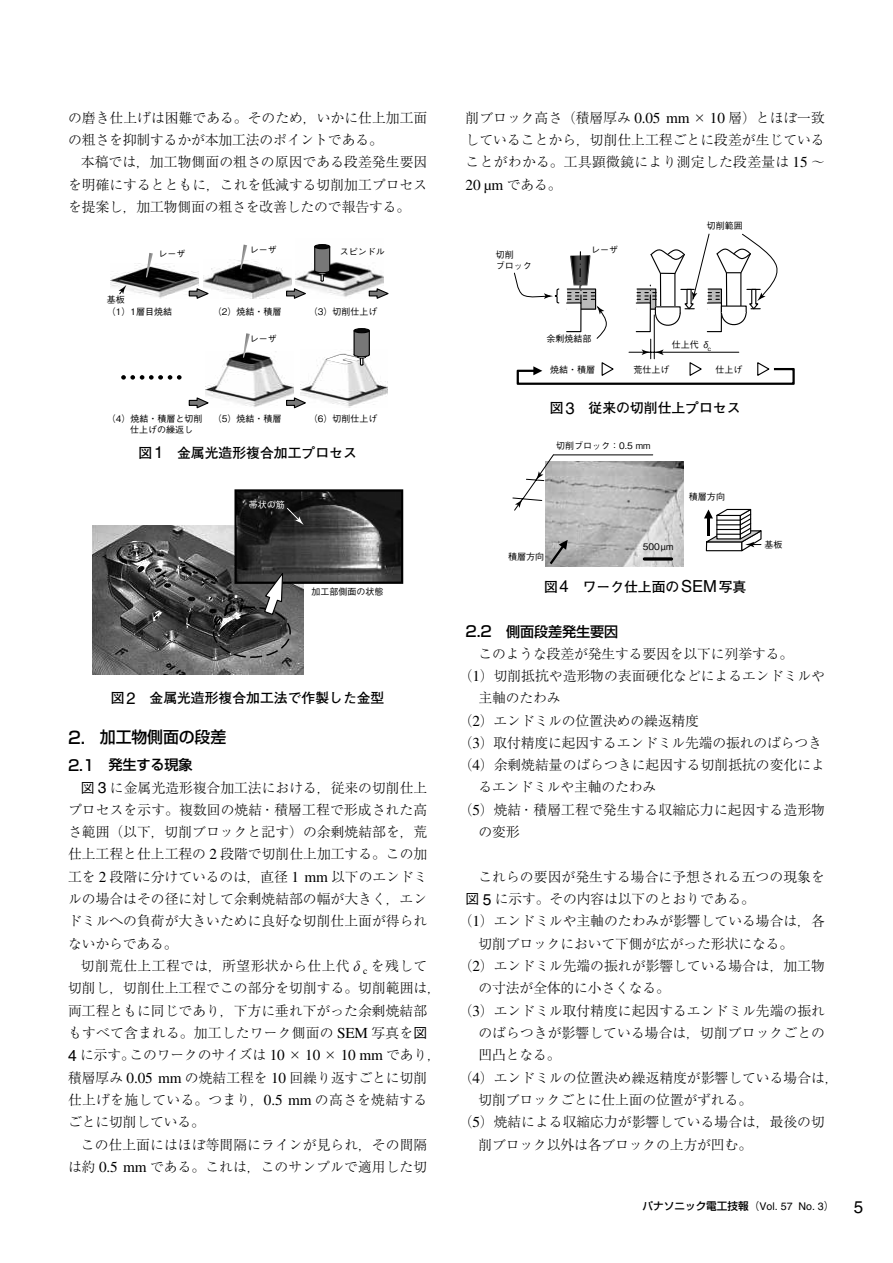
<style>
.page{position:relative;width:893px;height:1263px;background:#fff}
.page>*{position:absolute;margin:0;border:0;box-sizing:border-box;transform-origin:0 0}
.t1{font:15.9px "Shin Go Pro Medium 90 msp RKSJ H";letter-spacing:-.01em;color:#000}
.t2{font:14.1px "Shin Go Pro Medium 90 msp RKSJ H";letter-spacing:-.01em;color:#000}
.t3{font:13.8px/22.4px "Ryumin Pro Light 90 msp RKSJ H";color:#000;text-align:justify}
.t4{font:13.8px "Futo Go B101 Pro Bold 90 msp RKSJ H";color:#000}
.t5{font:10.65px "Shin Go Pro Medium 90 msp RKSJ H";color:#000}
.t6{font:9px/10.9px "Gothic BBB Pro Medium 90 msp RKSJ H";color:#000}
.t7{font:9px "Gothic BBB Pro Medium 90 msp RKSJ H";color:#fff}
.s1{font-family:"Helvetica LT Std";font-size:16.65px}
.s2{font-size:16.95px}
.s3{font-size:15px}
.s4{font-family:"Gothic BBB Pro Medium 90 msp RKSJ H"}
.s5{font-family:"Helvetica LT Std";font-size:15.6px}
.s6{font-family:"Times LT Std";font-size:15.15px}
.s7{font-family:"Times LT Std";font-size:14.85px}
.s8{font-family:"Helvetica LT Std"}
.s9{font-family:"Helvetica LT Std";font-size:16.95px}
</style>
<div class="page">
<img style="left:301px;top:357px;width:86px;height:50px">
<img style="left:111px;top:263px;width:88px;height:35px">
<img style="left:203px;top:259px;width:88px;height:39px">
<img style="left:296px;top:244px;width:88px;height:53px">
<img style="left:206px;top:351px;width:88px;height:56px">
<hr style="left:354px;top:329px;width:15px;height:4px;background:#080808;border-radius:50%">
<div style="left:353px;top:328px;width:17px;height:5px;border:1px solid #000;border-radius:50%"></div>
<svg style="left:327px;top:331px;width:43px;height:35px"></svg>
<hr style="left:315px;top:245px;width:15px;height:4px;background:#080808;border-radius:50%">
<div style="left:314px;top:244px;width:16px;height:5px;border:1px solid #000;border-radius:50%"></div>
<svg style="left:314px;top:247px;width:17px;height:35px"></svg>
<svg style="left:188px;top:287px;width:23px;height:12px"></svg>
<svg style="left:285px;top:287px;width:23px;height:12px"></svg>
<svg style="left:188px;top:396px;width:23px;height:13px"></svg>
<svg style="left:285px;top:396px;width:23px;height:13px"></svg>
<svg style="left:368px;top:287px;width:21px;height:12px"></svg>
<svg style="left:121px;top:375px;width:61px;height:5px"></svg>
<img style="left:146px;top:253px;width:7px;height:24px">
<img style="left:240px;top:245px;width:7px;height:24px">
<img style="left:243px;top:333px;width:7px;height:25px">
<svg style="left:119px;top:285px;width:7px;height:10px"></svg>
<img style="left:92px;top:526px;width:211px;height:149px">
<img style="left:237px;top:492px;width:163px;height:89px">
<div style="left:234px;top:489px;width:169px;height:95px;border:2px solid #000"></div>
<div style="left:213px;top:606px;width:78px;height:52px;border:2px dashed #000;border-radius:50%"></div>
<svg style="left:263px;top:570px;width:21px;height:46px"></svg>
<svg style="left:286px;top:507px;width:18px;height:18px"></svg>
<svg style="left:514px;top:233px;width:281px;height:152px"></svg>
<img style="left:546px;top:462px;width:138px;height:104px">
<svg style="left:644px;top:557px;width:27px;height:4px"></svg>
<hr style="left:554px;top:454px;width:99px;height:1px;background:#000">
<svg style="left:550px;top:540px;width:18px;height:24px"></svg>
<svg style="left:512px;top:454px;width:42px;height:57px"></svg>
<svg style="left:704px;top:508px;width:58px;height:44px"></svg>
<p class="t3" style="left:68px;top:108px;width:361px">の磨き仕上げは困難である。そのため，いかに仕上加工面の粗さを抑制するかが本加工法のポイントである。</p>
<p class="t3" style="left:68px;top:153px;width:361px;text-indent:13px">本稿では，加工物側面の粗さの原因である段差発生要因を明確にするとともに，これを低減する切削加工プロセスを提案し，加工物側面の粗さを改善したので報告する。</p>
<p class="t6" style="left:107px;top:296px;width:19px">基板</p>
<p class="t6" style="left:250px;top:245px;width:28px">レーザ</p>
<p class="t6" style="left:159px;top:250px;width:28px">レーザ</p>
<p class="t6" style="left:340px;top:247px;width:46px">スピンドル</p>
<p class="t6" style="left:107px;top:307px;width:67px">（1）1層目焼結</p>
<p class="t6" style="left:213px;top:307px;width:70px">（2）焼結・積層</p>
<p class="t6" style="left:309px;top:307px;width:70px">（3）切削仕上げ</p>
<p class="t6" style="left:250px;top:334px;width:28px">レーザ</p>
<p class="t6" style="left:107px;top:414px;width:176px">（4）焼結・積層と切削 （5）焼結・積層</p>
<p class="t6" style="left:309px;top:414px;width:70px">（6）切削仕上げ</p>
<p class="t6" style="left:130px;top:425px;width:64px">仕上げの繰返し</p>
<p class="t4" style="left:139px;top:447px;width:220px">図<span class="s1">1</span>　金属光造形複合加工プロセス</p>
<p class="t7" style="left:249px;top:501px;width:37px">帯状の筋</p>
<p class="t6" style="left:312px;top:587px;width:73px">加工部側面の状態</p>
<p class="t4" style="left:111px;top:693px;width:275px">図<span class="s1">2</span>　金属光造形複合加工法で作製した金型</p>
<p class="t1" style="left:68px;top:731px;width:160px"><span class="s2">2.</span> 加工物側面の段差</p>
<p class="t2" style="left:68px;top:760px;width:126px"><span class="s3">2.1</span> 発生する現象</p>
<p class="t3" style="left:68px;top:778px;width:361px;text-indent:13px"><span class="s4">図</span> <span class="s5">3</span> に金属光造形複合加工法における，従来の切削仕上プロセスを示す。複数回の焼結・積層工程で形成された高さ範囲（以下，切削ブロックと記す）の余剰焼結部を，荒仕上工程と仕上工程の <span class="s6">2</span> 段階で切削仕上加工する。この加工を <span class="s6">2</span> 段階に分けているのは，直径 <span class="s6">1 mm</span> 以下のエンドミルの場合はその径に対して余剰焼結部の幅が大きく，エンドミルへの負荷が大きいために良好な切削仕上面が得られないからである。</p>
<p class="t3" style="left:68px;top:956px;width:375px;text-align:left;text-indent:13px">切削荒仕上工程では，所望形状から仕上代δ<sub>c</sub> を残して切削し，切削仕上工程でこの部分を切削する。切削範囲は，両工程ともに同じであり，下方に垂れ下がった余剰焼結部もすべて含まれる。加工したワーク側面の <span class="s6">SEM</span> 写真を<span class="s4">図<br></span><span class="s5">4</span> に示す。このワークのサイズは <span class="s6">10</span> × <span class="s6">10</span> × <span class="s6">10 mm</span> であり，積層厚み <span class="s6">0.05 mm</span> の焼結工程を <span class="s6">10</span> 回繰り返すごとに切削仕上げを施している。つまり，<span class="s6">0.5 mm</span> の高さを焼結するごとに切削している。</p>
<p class="t3" style="left:68px;top:1135px;width:361px;text-align:right">この仕上面にはほぼ等間隔にラインが見られ，その間隔は約 <span class="s6">0.5 mm</span> である。これは，このサンプルで適用した切</p>
<p class="t3" style="left:466px;top:108px;width:361px">削ブロック高さ（積層厚み <span class="s6">0.05 mm</span> × <span class="s6">10</span> 層）とほぼ一致していることから，切削仕上工程ごとに段差が生じていることがわかる。工具顕微鏡により測定した段差量は <span class="s6">15</span> ～<span class="s6">20</span> <span class="s7">μ</span><span class="s6">m</span> である。</p>
<p class="t6" style="left:496px;top:250px;width:37px">切削<br>ブロック</p>
<p class="t6" style="left:591px;top:246px;width:28px">レーザ</p>
<p class="t6" style="left:707px;top:221px;width:37px">切削範囲</p>
<p class="t6" style="left:546px;top:334px;width:46px">余剰焼結部</p>
<p class="t6" style="left:672px;top:340px;width:41px">仕上代 δ<sub>c</sub></p>
<p class="t6" style="left:550px;top:366px;width:46px">焼結・積層</p>
<p class="t6" style="left:633px;top:366px;width:37px">荒仕上げ</p>
<p class="t6" style="left:716px;top:366px;width:28px">仕上げ</p>
<p class="t4" style="left:550px;top:403px;width:192px">図<span class="s1">3</span>　従来の切削仕上プロセス</p>
<p class="t6" style="left:556px;top:442px;width:96px">切削ブロック：0.5 mm</p>
<p class="t6" style="left:689px;top:493px;width:37px">積層方向</p>
<p class="t6" style="left:508px;top:553px;width:37px">積層方向</p>
<p class="t6" style="left:643px;top:542px;width:32px">500µm</p>
<p class="t6" style="left:764px;top:541px;width:19px">基板</p>
<p class="t4" style="left:544px;top:581px;width:204px">図<span class="s1">4</span>　ワーク仕上面の<span class="s1">SEM</span>写真</p>
<p class="t2" style="left:466px;top:626px;width:154px"><span class="s3">2.2</span> 側面段差発生要因</p>
<p class="t3" style="left:478px;top:644px;width:316px">このような段差が発生する要因を以下に列挙する。</p>
<p class="t3" style="left:459px;top:666px;width:368px">（<span class="s6">1</span>）切削抵抗や造形物の表面硬化などによるエンドミルや</p>
<p class="t3" style="left:478px;top:689px;width:84px">主軸のたわみ</p>
<p class="t3" style="left:459px;top:711px;width:242px">（<span class="s6">2</span>）エンドミルの位置決めの繰返精度</p>
<p class="t3" style="left:459px;top:733px;width:365px">（<span class="s6">3</span>）取付精度に起因するエンドミル先端の振れのばらつき</p>
<p class="t3" style="left:459px;top:756px;width:368px">（<span class="s6">4</span>）余剰焼結量のばらつきに起因する切削抵抗の変化によ</p>
<p class="t3" style="left:478px;top:778px;width:179px">るエンドミルや主軸のたわみ</p>
<p class="t3" style="left:459px;top:800px;width:368px">（<span class="s6">5</span>）焼結・積層工程で発生する収縮応力に起因する造形物</p>
<p class="t3" style="left:478px;top:823px;width:43px">の変形</p>
<p class="t3" style="left:478px;top:867px;width:348px">これらの要因が発生する場合に予想される五つの現象を</p>
<p class="t3" style="left:466px;top:890px;width:291px"><span class="s4">図</span> <span class="s5">5</span> に示す。その内容は以下のとおりである。</p>
<p class="t3" style="left:459px;top:912px;width:368px">（<span class="s6">1</span>）エンドミルや主軸のたわみが影響している場合は，各</p>
<p class="t3" style="left:478px;top:934px;width:316px">切削ブロックにおいて下側が広がった形状になる。</p>
<p class="t3" style="left:459px;top:956px;width:368px">（<span class="s6">2</span>）エンドミル先端の振れが影響している場合は，加工物</p>
<p class="t3" style="left:478px;top:979px;width:193px">の寸法が全体的に小さくなる。</p>
<p class="t3" style="left:459px;top:1001px;width:368px">（<span class="s6">3</span>）エンドミル取付精度に起因するエンドミル先端の振れ</p>
<p class="t3" style="left:478px;top:1023px;width:348px">のばらつきが影響している場合は，切削ブロックごとの</p>
<p class="t3" style="left:478px;top:1046px;width:84px">凹凸となる。</p>
<p class="t3" style="left:459px;top:1068px;width:381px">（<span class="s6">4</span>）エンドミルの位置決め繰返精度が影響している場合は，</p>
<p class="t3" style="left:478px;top:1090px;width:275px">切削ブロックごとに仕上面の位置がずれる。</p>
<p class="t3" style="left:459px;top:1113px;width:368px">（<span class="s6">5</span>）焼結による収縮応力が影響している場合は，最後の切</p>
<p class="t3" style="left:478px;top:1135px;width:275px">削ブロック以外は各ブロックの上方が凹む。</p>
<p class="t5" style="left:642px;top:1201px;width:222px">パナソニック電工技報<span class="s4">（</span><span class="s8">Vol. 57 No. 3</span><span class="s4">）</span> <span class="s9">5</span></p>
</div>
